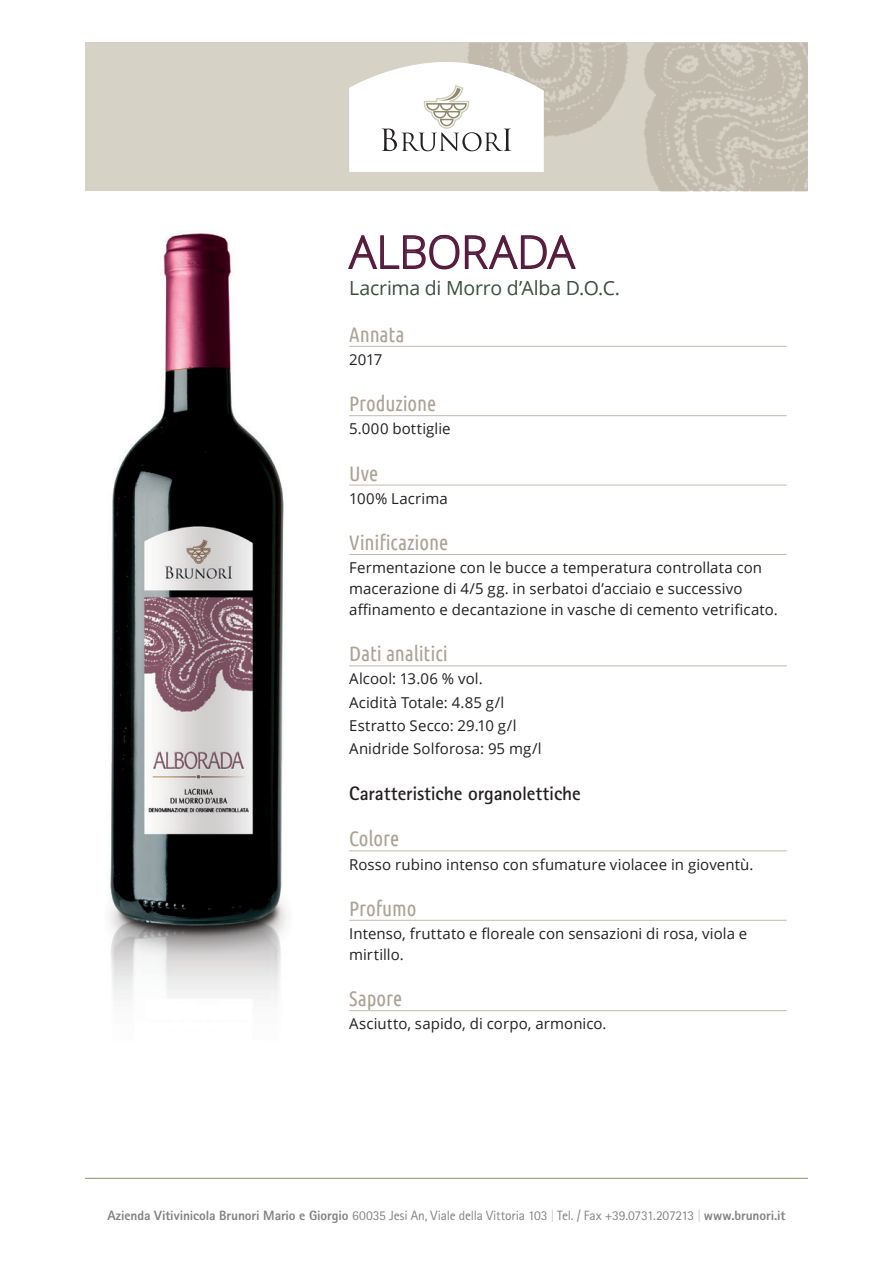
<style>
.page{position:relative;width:893px;height:1263px;background:#fff}
.page>*{position:absolute;margin:0;border:0;box-sizing:border-box;transform-origin:0 0}
.t1{font:300 45px "Open Sans";letter-spacing:-.005em;color:#571b3d}
.t2{font:21px "Ubuntu Condensed";letter-spacing:-.005em;color:#aca296}
.t3{font:700 19.5px "Rotis Sans Serif Std";letter-spacing:-.01em;color:#231f20}
.t4{font:19.5px "Open Sans";letter-spacing:-.015em;color:#3b4f40}
.t5{font:15px/21px "Open Sans";letter-spacing:.005em;color:#231f20}
.t6{font:13.5px "Rotis Sans Serif Std";letter-spacing:-.015em;color:#808285}
.s1{font-weight:800}
.s2{color:#cecdb8}
</style>
<div class="page">
<div style="left:85px;top:43px;width:723px;height:148px;background:#d7d2c6"></div>
<img style="left:467px;top:43px;width:341px;height:148px">
<svg style="left:349px;top:62px;width:195px;height:110px"></svg>
<img style="left:98px;top:233px;width:201px;height:945px">
<hr style="left:85px;top:1178px;width:723px;height:1px;background:#8f8a6b">
<hr style="left:349px;top:346px;width:438px;height:1px;background:#c1baad">
<hr style="left:349px;top:415px;width:438px;height:1px;background:#c1baad">
<hr style="left:349px;top:485px;width:438px;height:1px;background:#c1baad">
<hr style="left:349px;top:554px;width:438px;height:1px;background:#c1baad">
<hr style="left:349px;top:666px;width:438px;height:1px;background:#c1baad">
<hr style="left:349px;top:851px;width:438px;height:1px;background:#c1baad">
<hr style="left:349px;top:920px;width:438px;height:1px;background:#c1baad">
<hr style="left:349px;top:1010px;width:438px;height:1px;background:#c1baad">
<svg style="left:348px;top:234px;width:228px;height:36px"></svg>
<p class="t1" style="left:349px;top:221px;width:227px">ALBORADA</p>
<p class="t4" style="left:349px;top:275px;width:272px">Lacrima di Morro d’Alba D.O.C.</p>
<p class="t2" style="left:349px;top:321px;width:57px">Annata</p>
<p class="t5" style="left:349px;top:349px;width:35px">2017</p>
<p class="t2" style="left:349px;top:391px;width:89px">Produzione</p>
<p class="t5" style="left:349px;top:418px;width:103px">5.000 bottiglie</p>
<p class="t2" style="left:349px;top:460px;width:31px">Uve</p>
<p class="t5" style="left:349px;top:487px;width:100px">100% Lacrima</p>
<p class="t2" style="left:349px;top:529px;width:101px">Vinificazione</p>
<p class="t5" style="left:349px;top:557px;width:430px">Fermentazione con le bucce a temperatura controllata con macerazione di 4/5 gg. in serbatoi d’acciaio e successivo affinamento e decantazione in vasche di cemento vetrificato.</p>
<p class="t2" style="left:349px;top:641px;width:100px">Dati analitici</p>
<p class="t5" style="left:349px;top:668px;width:135px">Alcool: 13.06 % vol.</p>
<p class="t5" style="left:349px;top:691px;width:157px">Acidità Totale: 4.85 g/l</p>
<p class="t5" style="left:349px;top:714px;width:169px">Estratto Secco: 29.10 g/l</p>
<p class="t5" style="left:349px;top:737px;width:194px">Anidride Solforosa: 95 mg/l</p>
<p class="t3" style="left:349px;top:781px;width:233px">Caratteristiche organolettiche</p>
<p class="t2" style="left:349px;top:826px;width:52px">Colore</p>
<p class="t5" style="left:349px;top:853px;width:406px">Rosso rubino intenso con sfumature violacee in gioventù.</p>
<p class="t2" style="left:349px;top:895px;width:69px">Profumo</p>
<p class="t5" style="left:349px;top:922px;width:400px">Intenso, fruttato e floreale con sensazioni di rosa, viola e mirtillo.</p>
<p class="t2" style="left:349px;top:986px;width:55px">Sapore</p>
<p class="t5" style="left:349px;top:1013px;width:259px">Asciutto, sapido, di corpo, armonico.</p>
<p class="t6" style="left:107px;top:1208px;width:680px"><span class="s1">Azienda Vitivinicola Brunori Mario e Giorgio</span> 60035 Jesi An, Viale della Vittoria 103 <span class="s2">|</span> Tel. / Fax +39.0731.207213 <span class="s2">|</span> <span class="s1">www.brunori.it</span></p>
</div>
